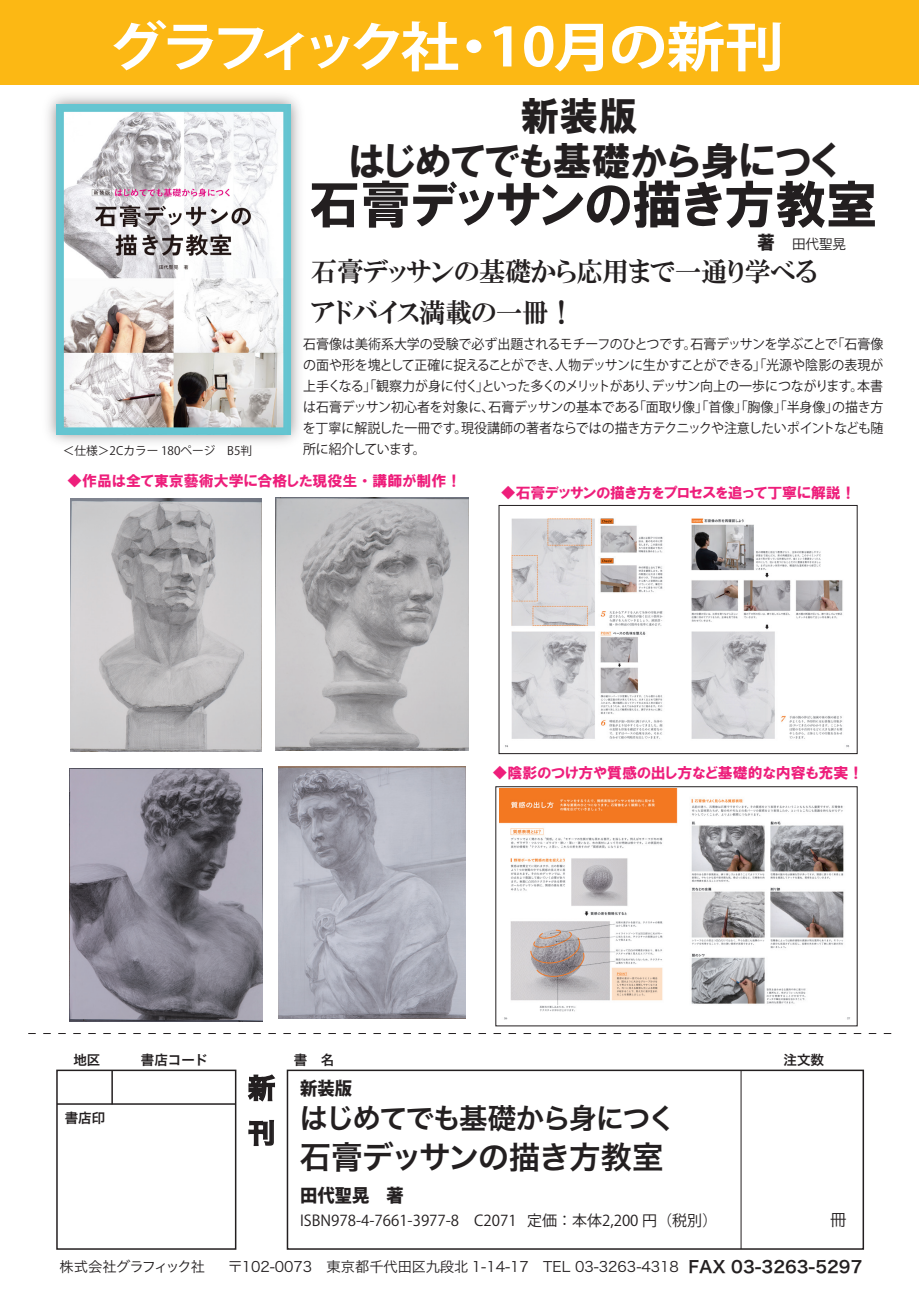
<style>
.page{position:relative;width:919px;height:1289px;background:#fff}
.page>*{position:absolute;margin:0;border:0;box-sizing:border-box;transform-origin:0 0}
.t1{font:700 53.1px "Koz Go Pro";letter-spacing:-.09em;color:#fff;scale:1.1 1}
.t2{font:51.6px "HGP Soei Kakugothic UB";color:#231f20}
.t3{font:39.45px "HGP Soei Kakugothic UB";color:#231f20}
.t4{font:31.5px "Hira Kaku Pro N W6";letter-spacing:-.035em;color:#231f20}
.t5{font:28.5px "Hira Kaku Pro N W6";letter-spacing:-.065em;color:#231f20}
.t6{font:27px/40.5px "HGP Mincho E";color:#231f20}
.t7{font:27px "Hira Kaku Pro N W6";color:#231f20}
.t8{font:800 18px "Koz Go Pro";color:#231f20;scale:.96 1}
.t9{font:16.5px "Hira Kaku Pro N W3";color:#231f20}
.t10{font:15px "Koz Go Pr 6 N";color:#231f20}
.t11{font:14.7px "HGP Soei Kakugothic UB";color:#ee1e7b}
.t12{font:14.25px "Hira Kaku Pro W3";color:#231f20}
.t13{font:13.5px/21px "Koz Go Pr 6 N";letter-spacing:-.025em;color:#231f20;text-align:justify;scale:.96 1}
.t14{font:13.5px "Hira Kaku Pro W6";color:#231f20}
.t15{font:13.5px "Koz Go Pr 6 N";letter-spacing:-.05em;color:#231f20;scale:.96 1}
.t16{font:13.5px "Koz Go Std Regular 90 ms RKSJ H";color:#231f20}
.t17{font:11.7px "Koz Go Pr 6 N";color:#231f20}
.s1{font-family:"Koz Go Pro";font-weight:800;font-size:18px}
.s2{font-family:"Hira Kaku Pro W6";font-size:16.5px}
</style>
<div class="page">
<div style="left:56px;top:1069px;width:180px;height:180px;border:2px solid #231f20"></div>
<hr style="left:111px;top:1070px;width:2px;height:34px;background:#231f20">
<div style="left:287px;top:1069px;width:577px;height:180px;border:2px solid #231f20"></div>
<hr style="left:740px;top:1070px;width:1px;height:178px;background:#231f20">
<hr style="left:57px;top:1103px;width:179px;height:1px;background:#231f20">
<svg style="left:248px;top:1119px;width:27px;height:27px"></svg>
<svg style="left:247px;top:1074px;width:29px;height:28px"></svg>
<svg style="left:28px;top:1033px;width:863px;height:1px"></svg>
<div style="left:0;top:0;width:918px;height:85px;background:#fcb814"></div>
<img style="left:47px;top:95px;width:253px;height:348px">
<img style="left:57px;top:104px;width:233px;height:330px">
<div style="left:495px;top:786px;width:362px;height:240px;border:1px solid #231f20"></div>
<div style="left:499px;top:505px;width:358px;height:248px;border:1px solid #231f20"></div>
<img style="left:70px;top:499px;width:191px;height:252px">
<img style="left:278px;top:766px;width:187px;height:252px">
<img style="left:275px;top:498px;width:193px;height:252px">
<img style="left:69px;top:768px;width:194px;height:253px">
<img style="left:500px;top:507px;width:353px;height:245px">
<img style="left:499px;top:789px;width:351px;height:231px">
<h1 class="t1" style="left:108px;top:13px;width:615px">グラフィック社・10月の新刊</h1>
<h3 class="t3" style="left:520px;top:96px;width:118px">新装版</h3>
<h3 class="t3" style="left:349px;top:141px;width:490px">はじめてでも基礎から身につく</h3>
<h2 class="t2" style="left:309px;top:178px;width:569px">石膏デッサンの描き方教室</h2>
<p class="t16" style="left:757px;top:237px;width:90px"><span class="s1">著　</span>田代聖晃</p>
<h3 class="t6" style="left:311px;top:251px;width:507px">石膏デッサンの基礎から応用まで一通り学べるアドバイス満載の一冊！</h3>
<p class="t13" style="left:303px;top:334px;width:606px">石膏像は美術系大学の受験で必ず出題されるモチーフのひとつです。石膏デッサンを学ぶことで「石膏像の面や形を塊として正確に捉えることができ、人物デッサンに生かすことができる」「光源や陰影の表現が上手くなる」「観察力が身に付く」といった多くのメリットがあり、デッサン向上の一歩につながります。本書は石膏デッサン初心者を対象に、石膏デッサンの基本である「面取り像」「首像」「胸像」「半身像」の描き方を丁寧に解説した一冊です。現役講師の著者ならではの描き方テクニックや注意したいポイントなども随</p>
<p class="t17" style="left:63px;top:444px;width:191px">＜仕様＞2Cカラー 180ページ　B5判</p>
<p class="t15" style="left:303px;top:441px;width:129px">所に紹介しています。</p>
<p class="t11" style="left:67px;top:473px;width:395px">◆作品は全て東京藝術大学に合格した現役生・講師が制作！</p>
<p class="t11" style="left:500px;top:485px;width:356px">◆石膏デッサンの描き方をプロセスを追って丁寧に解説！</p>
<p class="t11" style="left:492px;top:765px;width:372px">◆陰影のつけ方や質感の出し方など基礎的な内容も充実！</p>
<p class="t14" style="left:73px;top:1047px;width:136px">地区　　　書店コード</p>
<p class="t14" style="left:294px;top:1047px;width:42px">書　名</p>
<p class="t14" style="left:783px;top:1047px;width:42px">注文数</p>
<p class="t14" style="left:65px;top:1105px;width:42px">書店印</p>
<h3 class="t7" style="left:248px;top:1063px;width:28px">新</h3>
<h3 class="t7" style="left:248px;top:1108px;width:28px">刊</h3>
<h3 class="t8" style="left:300px;top:1076px;width:55px">新装版</h3>
<h3 class="t5" style="left:299px;top:1092px;width:378px">はじめてでも基礎から身につく</h3>
<h3 class="t4" style="left:300px;top:1128px;width:365px">石膏デッサンの描き方教室</h3>
<h3 class="t8" style="left:300px;top:1183px;width:109px">田代聖晃　著</h3>
<p class="t10" style="left:300px;top:1211px;width:418px">ISBN978-4-7661-3977-8　C2071 定価：本体2,200 円（税別）</p>
<p class="t9" style="left:829px;top:1205px;width:18px">冊</p>
<p class="t12" style="left:60px;top:1254px;width:804px">株式会社グラフィック社　 〒102-0073　東京都千代田区九段北 1-14-17　TEL 03-3263-4318 <span class="s2">FAX 03-3263-5297</span></p>
</div>
